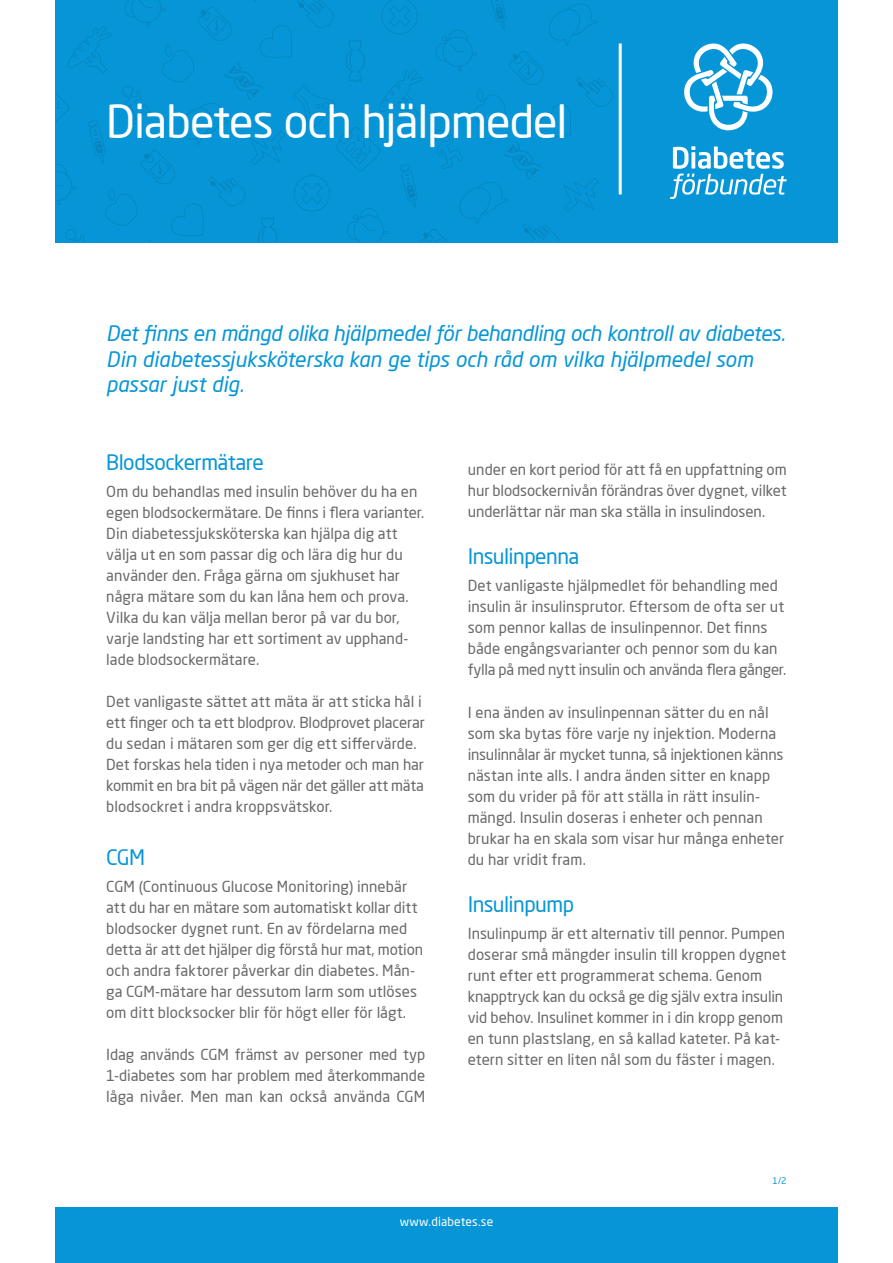
<style>
.page{position:relative;width:893px;height:1263px;background:#fff}
.page>*{position:absolute;margin:0;border:0;box-sizing:border-box;transform-origin:0 0}
.t1{font:45px "Neo Sans Pro";letter-spacing:-.025em;color:#fff}
.t2{font:italic 21px/25.5px "Neo Sans Pro";letter-spacing:-.015em;color:#0696d7}
.t3{font:21px "Neo Sans Pro";letter-spacing:-.03em;color:#0696d7}
.t4{font:15px/21px "Neo Sans Pro";color:#69696c}
.t5{font:12px "Neo Sans Pro";letter-spacing:.015em;color:#fff}
.t6{font:9px "Neo Sans Pro";color:#0696d7}
</style>
<div class="page">
<div style="left:55px;top:0;width:783px;height:242px;background:#0696d7"></div>
<svg style="left:55px;top:0;width:565px;height:243px"></svg>
<hr style="left:619px;top:43px;width:3px;height:151px;background:#fff">
<svg style="left:670px;top:146px;width:117px;height:53px"></svg>
<svg style="left:684px;top:43px;width:89px;height:87px"></svg>
<div style="left:55px;top:1208px;width:783px;height:55px;background:#0696d7"></div>
<p class="t1" style="left:106px;top:94px;width:463px">Diabetes och hjälpmedel</p>
<p class="t2" style="left:106px;top:320px;width:680px">Det finns en mängd olika hjälpmedel för behandling och kontroll av diabetes.<br>Din diabetessjuksköterska kan ge tips och råd om vilka hjälpmedel som passar just dig.</p>
<p class="t3" style="left:106px;top:449px;width:159px">Blodsockermätare</p>
<p class="t4" style="left:106px;top:481px;width:320px">Om du behandlas med insulin behöver du ha en egen blodsockermätare. De finns i flera varianter.<br>Din diabetessjuksköterska kan hjälpa dig att välja ut en som passar dig och lära dig hur du använder den. Fråga gärna om sjukhuset har några mätare som du kan låna hem och prova.<br>Vilka du kan välja mellan beror på var du bor, varje landsting har ett sortiment av upphand&shy;lade blodsockermätare.</p>
<p class="t4" style="left:106px;top:691px;width:320px">Det vanligaste sättet att mäta är att sticka hål i ett finger och ta ett blodprov. Blodprovet placerar du sedan i mätaren som ger dig ett siffervärde.<br>Det forskas hela tiden i nya metoder och man har kommit en bra bit på vägen när det gäller att mäta blodsockret i andra kroppsvätskor.</p>
<p class="t3" style="left:106px;top:844px;width:40px">CGM</p>
<p class="t4" style="left:106px;top:875px;width:318px">CGM (Continuous Glucose Monitoring) innebär att du har en mätare som automatiskt kollar ditt blodsocker dygnet runt. En av fördelarna med detta är att det hjälper dig förstå hur mat, motion och andra faktorer påverkar din diabetes. Mån&shy;ga CGM-mätare har dessutom larm som utlöses om ditt blocksocker blir för högt eller för lågt.</p>
<p class="t4" style="left:106px;top:1043px;width:320px;text-align:justify">Idag används CGM främst av personer med typ 1-diabetes som har problem med återkommande låga nivåer. Men man kan också använda CGM</p>
<p class="t4" style="left:468px;top:459px;width:320px;text-align:justify">under en kort period för att få en uppfattning om hur blodsockernivån förändras över dygnet, vilket underlättar när man ska ställa in insulindosen.</p>
<p class="t3" style="left:468px;top:543px;width:113px">Insulinpenna</p>
<p class="t4" style="left:468px;top:574px;width:320px">Det vanligaste hjälpmedlet för behandling med insulin är insulinsprutor. Eftersom de ofta ser ut som pennor kallas de insulinpennor. Det finns både engångsvarianter och pennor som du kan fylla på med nytt insulin och använda flera gånger.</p>
<p class="t4" style="left:468px;top:702px;width:318px">I ena änden av insulinpennan sätter du en nål som ska bytas före varje ny injektion. Moderna insulinnålar är mycket tunna, så injektionen känns nästan inte alls. I andra änden sitter en knapp som du vrider på för att ställa in rätt insulin&shy;mängd. Insulin doseras i enheter och pennan brukar ha en skala som visar hur många enheter du har vridit fram.</p>
<p class="t3" style="left:468px;top:891px;width:108px">Insulinpump</p>
<p class="t4" style="left:468px;top:922px;width:320px">Insulinpump är ett alternativ till pennor. Pumpen doserar små mängder insulin till kroppen dygnet runt efter ett programmerat schema. Genom knapptryck kan du också ge dig själv extra insulin vid behov. Insulinet kommer in i din kropp genom en tunn plastslang, en så kallad kateter. På kat&shy;etern sitter en liten nål som du fäster i magen.</p>
<p class="t6" style="left:773px;top:1175px;width:16px">1/2</p>
<p class="t5" style="left:400px;top:1214px;width:95px">www.diabetes.se</p>
</div>
